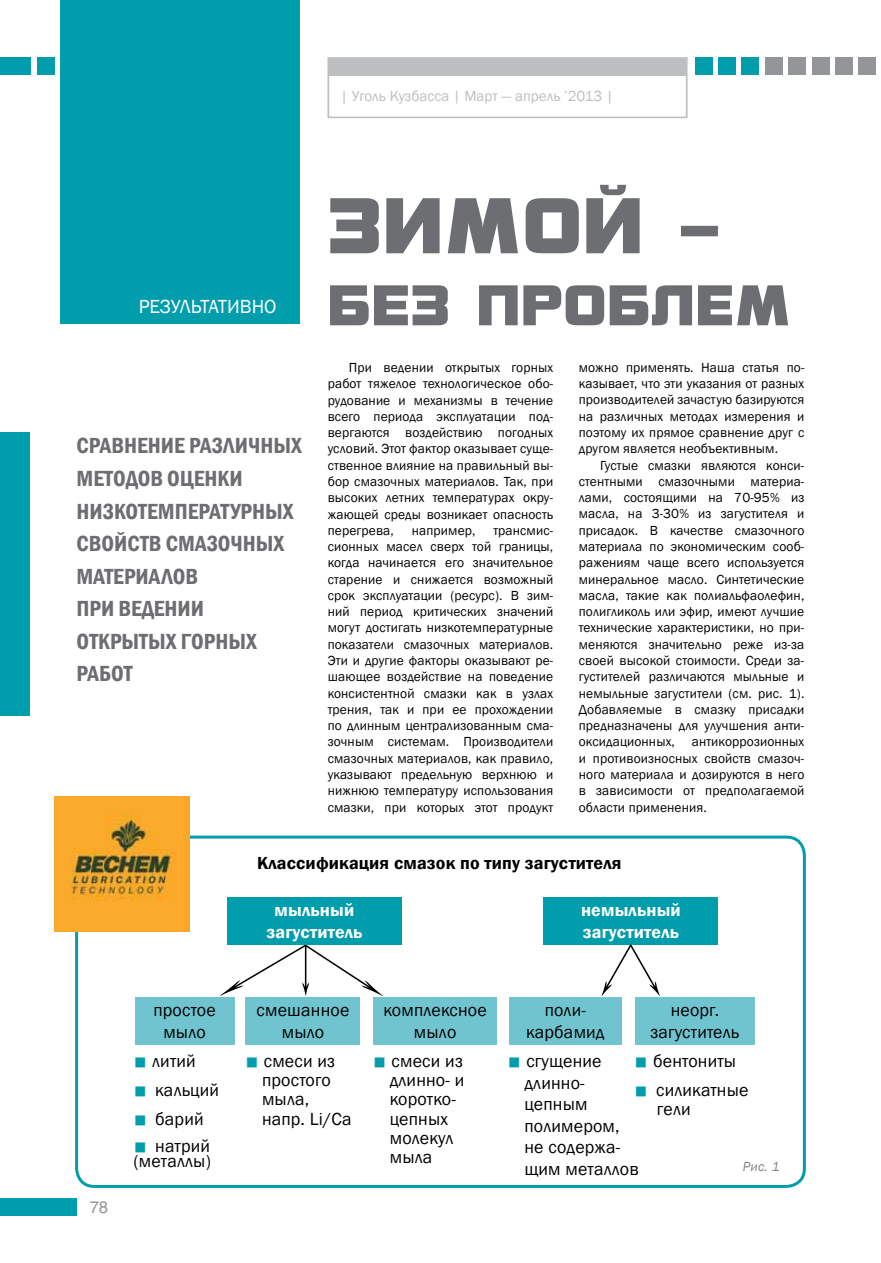
<style>
.page{position:relative;width:881px;height:1263px;background:#fff}
.page>*{position:absolute;margin:0;border:0;box-sizing:border-box;transform-origin:0 0}
.t1{font:600 condensed 22.5px/32.5px "Franklin Gothic";color:#6d6e71}
.t2{font:19.5px "Franklin Gothic";color:#fff}
.t3{font:18px/21.6px "Franklin Gothic";letter-spacing:.01em;color:#000;text-align:center}
.t4{font:600 18px/21.6px "Franklin Gothic";letter-spacing:.01em;color:#fff;text-align:center}
.t5{font:600 18px "Franklin Gothic";letter-spacing:.01em;color:#000}
.t6{font:16.5px "Helios";color:#939598}
.t7{font:15px "Franklin Gothic";color:#bcbec0}
.t8{font:13.5px/16.4px "Franklin Gothic";letter-spacing:.01em;color:#000;text-align:justify}
.t9{font:italic 13.5px "Franklin Gothic";color:#808285}
.s1{font-family:"Minion Pro";font-weight:700;font-size:33.9px;color:#009dad}
</style>
<div class="page">
<div style="left:327px;top:57px;width:360px;height:61px;background:#fff;border:2px solid #bcbec0"></div>
<div style="left:858px;top:58px;width:17px;height:17px;background:#939598"></div>
<div style="left:327px;top:59px;width:359px;height:17px;background:#bcbec0"></div>
<div style="left:0;top:1198px;width:77px;height:17px;background:#009dad"></div>
<div style="left:37px;top:58px;width:17px;height:17px;background:#009dad"></div>
<div style="left:0;top:58px;width:30px;height:17px;background:#009dad"></div>
<div style="left:835px;top:58px;width:17px;height:17px;background:#939598"></div>
<div style="left:811px;top:58px;width:17px;height:17px;background:#939598"></div>
<div style="left:788px;top:58px;width:17px;height:17px;background:#939598"></div>
<div style="left:765px;top:58px;width:17px;height:17px;background:#939598"></div>
<div style="left:741px;top:58px;width:17px;height:17px;background:#009dad"></div>
<div style="left:718px;top:58px;width:17px;height:17px;background:#009dad"></div>
<div style="left:694px;top:58px;width:17px;height:17px;background:#009dad"></div>
<div style="left:60px;top:1px;width:240px;height:323px;background:#009dad"></div>
<div style="left:75px;top:835px;width:730px;height:353px;border:3px solid #009dad;border-radius:18px"></div>
<div style="left:227px;top:897px;width:174px;height:47px;background:#009dad"></div>
<div style="left:543px;top:897px;width:174px;height:47px;background:#009dad"></div>
<div style="left:135px;top:997px;width:99px;height:48px;background:#70c4cf"></div>
<div style="left:245px;top:997px;width:115px;height:48px;background:#70c4cf"></div>
<div style="left:373px;top:997px;width:124px;height:48px;background:#70c4cf"></div>
<div style="left:508px;top:997px;width:113px;height:48px;background:#70c4cf"></div>
<div style="left:635px;top:997px;width:119px;height:48px;background:#70c4cf"></div>
<svg style="left:601px;top:944px;width:58px;height:52px"></svg>
<svg style="left:220px;top:945px;width:162px;height:51px"></svg>
<svg style="left:330px;top:285px;width:457px;height:40px"></svg>
<svg style="left:330px;top:185px;width:387px;height:68px"></svg>
<div style="left:0;top:432px;width:30px;height:284px;background:#009dad"></div>
<img style="left:54px;top:797px;width:135px;height:135px">
<p class="t7" style="left:340px;top:87px;width:274px">| Уголь Кузбасса | Март — апрель ’2013 |</p>
<h2 class="t2" style="left:139px;top:295px;width:12px">резул</h2>
<h2 class="t2" style="left:191px;top:295px;width:22px">ьтативно</h2>
<h1 class="t1" style="left:77px;top:429px;width:227px">Сравнение различных методов оценки низкотемпературных свойств смазочных материалов<br>при ведении открытых горных работ</h1>
<p class="t8" style="left:327px;top:360px;width:227px;text-indent:21px">При ведении открытых горных работ тяжелое технологическое обо&shy;рудование и механизмы в течение всего периода эксплуатации под&shy;вергаются воздействию погодных условий. Этот фактор оказывает суще&shy;ственное влияние на правильный вы&shy;бор смазочных материалов. Так, при высоких летних температурах окру&shy;жающей среды возникает опасность перегрева,</p>
<p class="t8" style="left:327px;top:522px;width:227px;text-indent:165px">трансмис&shy;сионных масел сверх той границы, когда начинается его значительное старение и снижается возможный срок эксплуатации (ресурс). В зим&shy;ний период критических значений могут достигать низкотемпературные показатели смазочных материалов.<br>Эти и другие факторы оказывают ре&shy;шающее воздействие на поведение консистентной смазки как в узлах трения, так и при ее прохождении по длинным централизованным сма&shy;зочным системам. Производители смазочных материалов, как правило, указывают предельную верхнюю и нижнюю температуру использования смазки, при которых этот продукт</p>
<p class="t8" style="left:411px;top:522px;width:65px">например,</p>
<p class="t8" style="left:578px;top:359px;width:227px">можно применять. Наша статья по&shy;казывает, что эти указания от разных производителей зачастую базируются на различных методах измерения и поэтому их прямое сравнение друг с другом является необъективным.</p>
<p class="t8" style="left:578px;top:457px;width:227px;text-indent:21px">Густые смазки являются конси&shy;стентными смазочными материа&shy;лами, состоящими на 70-95% из масла, на 3-30% из загустителя и присадок. В качестве смазочного материала по экономическим сооб&shy;ражениям чаще всего используется минеральное масло. Синтетические масла, такие как полиальфаолефин, полигликоль или эфир, имеют лучшие технические характеристики, но при&shy;меняются значительно реже из-за своей высокой стоимости. Среди за&shy;густителей различаются мыльные и немыльные загустители (см. рис. 1).<br>Добавляемые в смазку присадки предназначены для улучшения анти&shy;оксидационных, антикоррозионных и противоизносных свойств смазоч&shy;ного материала и дозируются в него в зависимости от предполагаемой области применения.</p>
<h3 class="t5" style="left:257px;top:852px;width:365px">Классификация смазок по типу загустителя</h3>
<h3 class="t4" style="left:266px;top:900px;width:97px">мыльный загуститель</h3>
<h3 class="t4" style="left:580px;top:900px;width:101px;text-align:left">немыльный загуститель</h3>
<p class="t6" style="left:90px;top:1197px;width:20px">78</p>
<h3 class="t3" style="left:153px;top:1000px;width:64px">простое мыло</h3>
<h3 class="t3" style="left:256px;top:1000px;width:94px">смешанное мыло</h3>
<h3 class="t3" style="left:383px;top:1000px;width:105px">комплексное мыло</h3>
<h3 class="t3" style="left:526px;top:1000px;width:80px">поли&shy;карбамид</h3>
<h3 class="t3" style="left:650px;top:1000px;width:90px">неорг. загуститель</h3>
<h3 class="t3" style="left:133px;top:1051px;width:64px"><span class="s1">■</span> литий</h3>
<h3 class="t3" style="left:133px;top:1079px;width:87px"><span class="s1">■</span> кальций</h3>
<h3 class="t3" style="left:133px;top:1108px;width:72px"><span class="s1">■</span> барий</h3>
<h3 class="t3" style="left:133px;top:1139px;width:79px;line-height:15px;text-align:left"><span class="s1">■</span> натрий (металлы)</h3>
<h3 class="t3" style="left:634px;top:1051px;width:103px"><span class="s1">■</span> бентониты</h3>
<h3 class="t3" style="left:656px;top:1081px;width:93px;line-height:19.2px;text-align:left;text-indent:-23px"><span class="s1">■</span> силикатные гели</h3>
<h3 class="t3" style="left:262px;top:1052px;width:91px;line-height:19.2px;text-align:left;text-indent:-17px"><span class="s1">■</span> смеси из простого мыла, напр. Li/Ca</h3>
<h3 class="t3" style="left:389px;top:1052px;width:76px;line-height:19.2px;text-align:left;text-indent:-17px"><span class="s1">■</span> смеси из длинно- и коротко&shy;цепных молекул мыла</h3>
<h3 class="t3" style="left:524px;top:1051px;width:116px;text-align:left;text-indent:-17px"><span class="s1">■</span> сгущение длинно&shy;цепным полимером, не содержа&shy;щим металлов</h3>
<p class="t9" style="left:742px;top:1157px;width:38px">Рис. 1</p>
</div>
